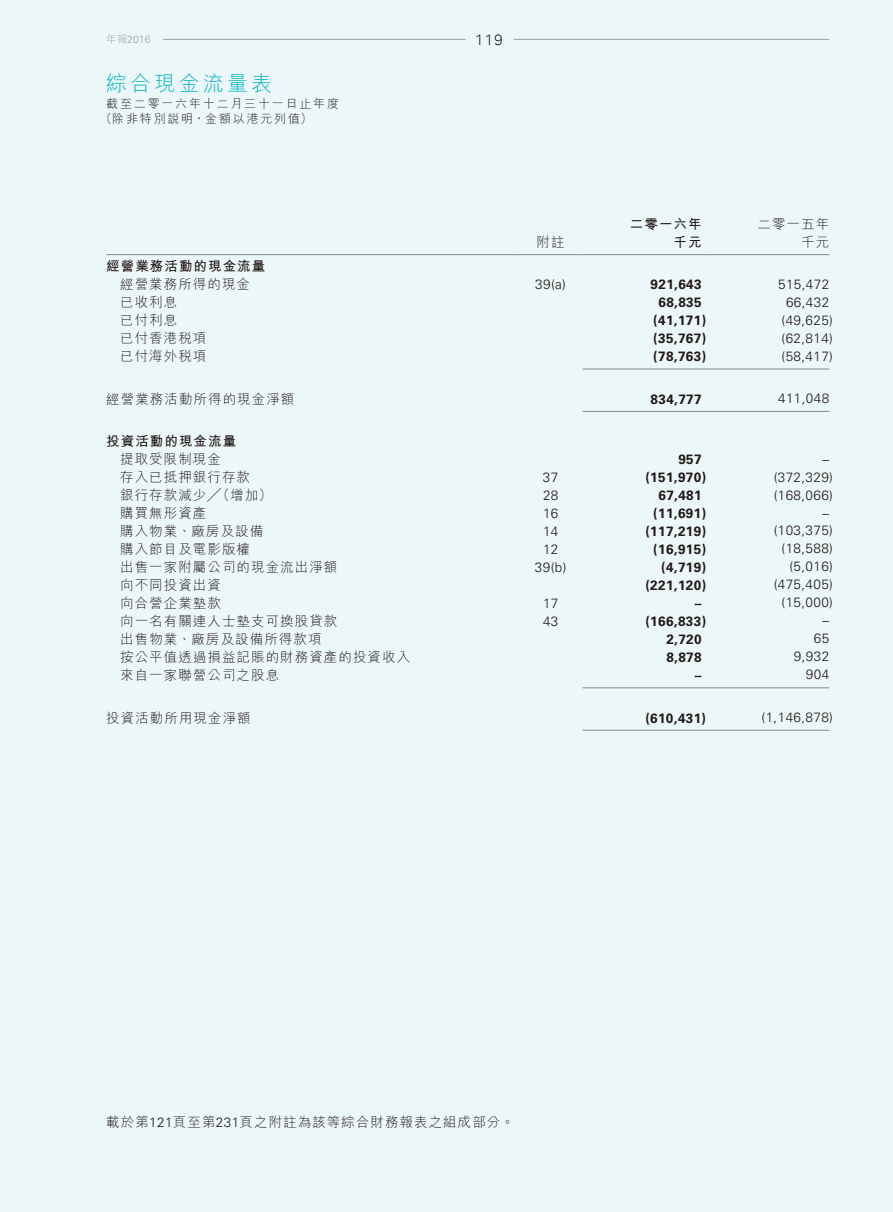
<style>
.page{position:relative;width:893px;height:1212px;background:#ecf7f9}
.page>*{position:absolute;margin:0;border:0;box-sizing:border-box;transform-origin:0 0}
.t1{font:300 21px "M Hei HK";letter-spacing:.15em;color:#00b2bf}
.t2{font:300 15px "Aktiv Grotesk";color:#231916}
.t3{font:300 13.5px "M Hei HK";letter-spacing:.08em;color:#231916}
.t4{font:300 13.5px "Univers LT Std";letter-spacing:.03em;color:#231916}
.t5{font:700 13.5px "Univers LT Std";letter-spacing:.03em;color:#231916}
.t6{font:700 13.5px "M Hei HK";letter-spacing:.08em;color:#231916}
.t7{font:300 12px/14.4px "M Hei HK";letter-spacing:.15em;color:#231916}
.t8{font:300 10.5px "Univers LT Std";color:#a0a0a1}
.s1{font-family:"M Hei HK"}
.s2{font-family:"Univers LT Std"}
</style>
<div class="page">
<hr style="left:163px;top:39px;width:303px;height:1px;background:#a0a0a1">
<hr style="left:514px;top:39px;width:315px;height:1px;background:#a0a0a1">
<hr style="left:106px;top:254px;width:413px;height:1px;background:#898989">
<hr style="left:519px;top:254px;width:64px;height:1px;background:#898989">
<hr style="left:583px;top:254px;width:127px;height:1px;background:#898989">
<hr style="left:710px;top:254px;width:119px;height:1px;background:#898989">
<hr style="left:583px;top:369px;width:127px;height:1px;background:#898989">
<hr style="left:710px;top:369px;width:119px;height:1px;background:#898989">
<hr style="left:583px;top:411px;width:127px;height:1px;background:#898989">
<hr style="left:710px;top:411px;width:119px;height:1px;background:#898989">
<hr style="left:583px;top:687px;width:127px;height:1px;background:#898989">
<hr style="left:710px;top:687px;width:119px;height:1px;background:#898989">
<hr style="left:583px;top:730px;width:127px;height:1px;background:#898989">
<hr style="left:710px;top:730px;width:119px;height:1px;background:#898989">
<p class="t8" style="left:106px;top:33px;width:46px"><span class="s1">年報</span>2016</p>
<p class="t2" style="left:475px;top:31px;width:30px">119</p>
<h1 class="t1" style="left:106px;top:69px;width:167px">綜合現金流量表</h1>
<p class="t7" style="left:100px;top:96px;width:240px;text-indent:6px">截至二零一六年十二月三十一日止年度（除非特別說明，金額以港元列值）</p>
<p class="t6" style="left:630px;top:214px;width:73px">二零一六年</p>
<p class="t3" style="left:757px;top:214px;width:73px">二零一五年</p>
<p class="t3" style="left:537px;top:232px;width:30px">附註</p>
<p class="t6" style="left:674px;top:232px;width:30px">千元</p>
<p class="t3" style="left:801px;top:232px;width:30px">千元</p>
<p class="t6" style="left:106px;top:256px;width:161px">經營業務活動的現金流量</p>
<p class="t3" style="left:120px;top:275px;width:131px">經營業務所得的現金</p>
<p class="t4" style="left:535px;top:276px;width:32px">39(a)</p>
<p class="t5" style="left:651px;top:277px;width:53px">921,643</p>
<p class="t4" style="left:778px;top:276px;width:53px">515,472</p>
<p class="t3" style="left:120px;top:293px;width:59px">已收利息</p>
<p class="t5" style="left:658px;top:295px;width:45px">68,835</p>
<p class="t4" style="left:786px;top:294px;width:45px">66,432</p>
<p class="t3" style="left:120px;top:311px;width:59px">已付利息</p>
<p class="t5" style="left:653px;top:313px;width:54px">(41,171)</p>
<p class="t4" style="left:781px;top:312px;width:53px">(49,625)</p>
<p class="t3" style="left:120px;top:329px;width:88px">已付香港稅項</p>
<p class="t5" style="left:653px;top:331px;width:54px">(35,767)</p>
<p class="t4" style="left:781px;top:330px;width:53px">(62,814)</p>
<p class="t3" style="left:120px;top:347px;width:88px">已付海外稅項</p>
<p class="t5" style="left:653px;top:349px;width:54px">(78,763)</p>
<p class="t4" style="left:781px;top:348px;width:53px">(58,417)</p>
<p class="t3" style="left:106px;top:389px;width:190px">經營業務活動所得的現金淨額</p>
<p class="t5" style="left:651px;top:391px;width:53px">834,777</p>
<p class="t4" style="left:778px;top:390px;width:53px">411,048</p>
<p class="t6" style="left:106px;top:431px;width:131px">投資活動的現金流量</p>
<p class="t3" style="left:120px;top:450px;width:102px">提取受限制現金</p>
<p class="t5" style="left:678px;top:451px;width:25px">957</p>
<p class="t4" style="left:822px;top:451px;width:8px">–</p>
<p class="t3" style="left:120px;top:468px;width:131px">存入已抵押銀行存款</p>
<p class="t4" style="left:543px;top:469px;width:17px">37</p>
<p class="t5" style="left:645px;top:469px;width:62px">(151,970)</p>
<p class="t4" style="left:774px;top:469px;width:61px">(372,329)</p>
<p class="t3" style="left:120px;top:486px;width:153px">銀行存款減少╱（增加）</p>
<p class="t4" style="left:543px;top:487px;width:17px">28</p>
<p class="t5" style="left:658px;top:487px;width:45px">67,481</p>
<p class="t4" style="left:774px;top:487px;width:61px">(168,066)</p>
<p class="t3" style="left:120px;top:504px;width:88px">購買無形資產</p>
<p class="t4" style="left:543px;top:505px;width:17px">16</p>
<p class="t5" style="left:653px;top:505px;width:54px">(11,691)</p>
<p class="t4" style="left:822px;top:504px;width:8px">–</p>
<p class="t3" style="left:120px;top:522px;width:145px">購入物業、廠房及設備</p>
<p class="t4" style="left:543px;top:523px;width:17px">14</p>
<p class="t5" style="left:645px;top:523px;width:62px">(117,219)</p>
<p class="t4" style="left:774px;top:522px;width:61px">(103,375)</p>
<p class="t3" style="left:120px;top:540px;width:131px">購入節目及電影版權</p>
<p class="t4" style="left:543px;top:541px;width:17px">12</p>
<p class="t5" style="left:653px;top:541px;width:54px">(16,915)</p>
<p class="t4" style="left:782px;top:540px;width:53px">(18,588)</p>
<p class="t3" style="left:120px;top:558px;width:219px">出售一家附屬公司的現金流出淨額</p>
<p class="t4" style="left:535px;top:559px;width:33px">39(b)</p>
<p class="t5" style="left:661px;top:559px;width:47px">(4,719)</p>
<p class="t4" style="left:789px;top:558px;width:45px">(5,016)</p>
<p class="t3" style="left:120px;top:576px;width:102px">向不同投資出資</p>
<p class="t5" style="left:645px;top:577px;width:62px">(221,120)</p>
<p class="t4" style="left:774px;top:576px;width:61px">(475,405)</p>
<p class="t3" style="left:120px;top:594px;width:102px">向合營企業墊款</p>
<p class="t4" style="left:543px;top:595px;width:17px">17</p>
<p class="t5" style="left:695px;top:595px;width:8px">–</p>
<p class="t4" style="left:782px;top:594px;width:53px">(15,000)</p>
<p class="t3" style="left:120px;top:612px;width:219px">向一名有關連人士墊支可換股貸款</p>
<p class="t4" style="left:543px;top:613px;width:17px">43</p>
<p class="t5" style="left:645px;top:613px;width:62px">(166,833)</p>
<p class="t4" style="left:822px;top:612px;width:8px">–</p>
<p class="t3" style="left:120px;top:630px;width:203px">出售物業、廠房及設備所得款項</p>
<p class="t5" style="left:666px;top:631px;width:37px">2,720</p>
<p class="t4" style="left:814px;top:630px;width:17px">65</p>
<p class="t3" style="left:120px;top:648px;width:292px">按公平值透過損益記賬的財務資產的投資收入</p>
<p class="t5" style="left:666px;top:649px;width:37px">8,878</p>
<p class="t4" style="left:794px;top:648px;width:37px">9,932</p>
<p class="t3" style="left:120px;top:666px;width:161px">來自一家聯營公司之股息</p>
<p class="t5" style="left:695px;top:667px;width:8px">–</p>
<p class="t4" style="left:806px;top:666px;width:25px">904</p>
<p class="t3" style="left:106px;top:708px;width:146px">投資活動所用現金淨額</p>
<p class="t5" style="left:645px;top:710px;width:62px">(610,431)</p>
<p class="t4" style="left:762px;top:709px;width:73px">(1,146,878)</p>
<p class="t3" style="left:106px;top:1112px;width:410px">載於第<span class="s2">121</span>頁至第<span class="s2">231</span>頁之附註為該等綜合財務報表之組成部分。</p>
</div>
